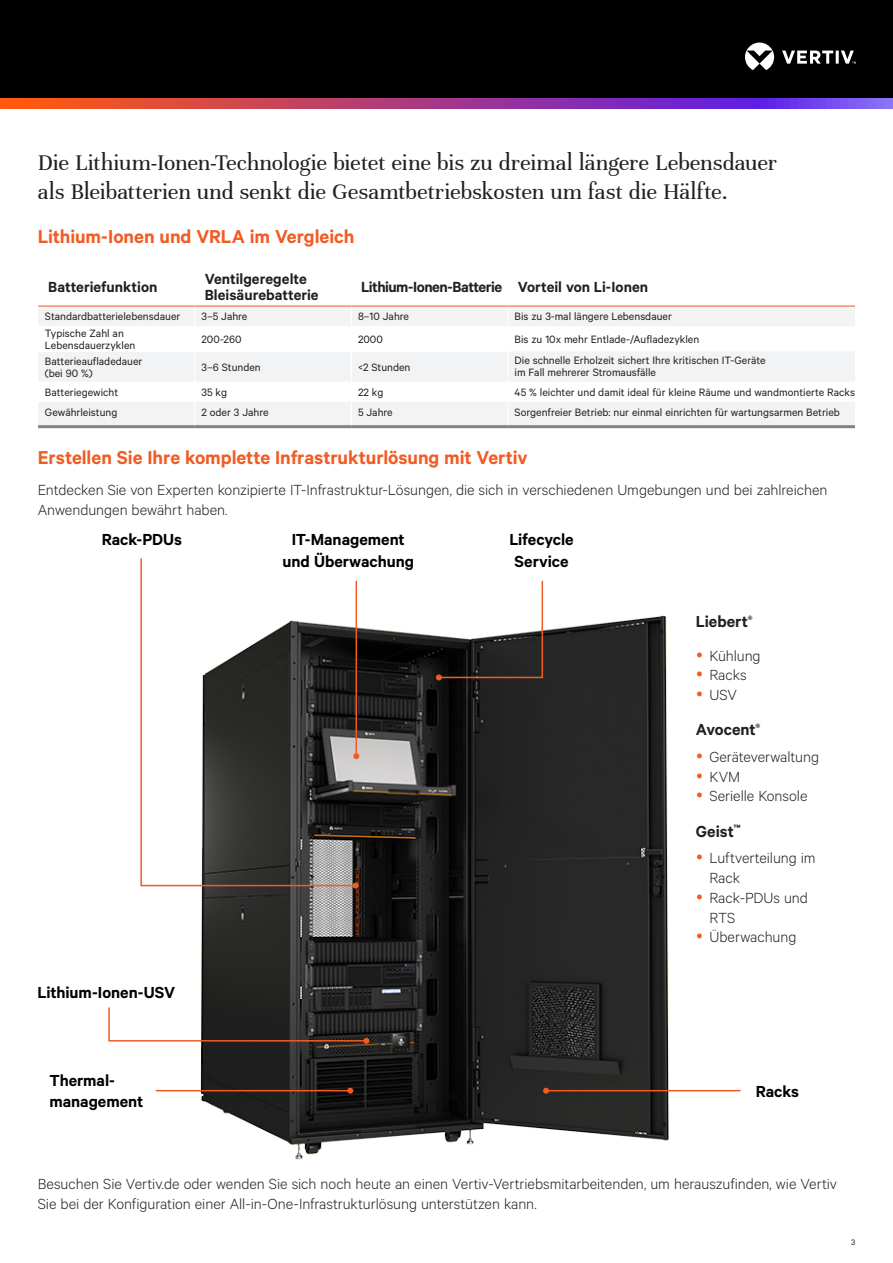
<style>
.page{position:relative;width:893px;height:1263px;background:#fff}
.page>*{position:absolute;margin:0;border:0;box-sizing:border-box;transform-origin:0 0}
.Vertiv_Lead-in{font:24px/28.8px "Unna";letter-spacing:-.01em;color:#231f20}
.Vertiv_Orange_Main_Heading{font:600 21px "Calibre";letter-spacing:-.005em;color:#f15b24}
.Vertiv_Heading{font:600 18px/21.6px "Calibre";color:#000}
.Vertiv_Heading-2{font:600 18px "Calibre";color:#231f20}
.Vertiv_Body_Text{font:300 16.5px/19.8px "Calibre";letter-spacing:-.005em;color:#231f20}
.Gray_Column_Heading{font:600 16.5px/16.5px "Calibre";color:#231f20}
.Gray_Column_Heading-2{font:600 16.5px "Calibre";letter-spacing:-.03em;color:#231f20}
.Table_Body{font:12px/12px "Calibre";color:#231f20}
.t1{font:9px "Calibre";color:#231f20}
</style>
<div class="page">
<div style="left:0;top:0;width:893px;height:108px;background:#000"></div>
<svg style="left:745px;top:43px;width:111px;height:27px"></svg>
<svg style="left:0;top:98px;width:893px;height:11px;background:#a83e89"></svg>
<svg style="left:38px;top:305px;width:817px;height:1px"></svg>
<svg style="left:38px;top:307px;width:817px;height:118px;fill:#f2f3f4"></svg>
<hr style="left:38px;top:326px;width:157px;height:1px;background:#fff">
<hr style="left:195px;top:326px;width:156px;height:1px;background:#fff">
<svg style="left:194px;top:307px;width:1px;height:44px"></svg>
<hr style="left:351px;top:326px;width:157px;height:1px;background:#fff">
<svg style="left:351px;top:307px;width:1px;height:44px"></svg>
<svg style="left:507px;top:307px;width:1px;height:44px"></svg>
<hr style="left:38px;top:351px;width:157px;height:1px;background:#fff">
<hr style="left:195px;top:351px;width:156px;height:1px;background:#fff">
<hr style="left:194px;top:352px;width:1px;height:30px;background:#fff">
<hr style="left:351px;top:351px;width:157px;height:1px;background:#fff">
<hr style="left:351px;top:352px;width:1px;height:30px;background:#fff">
<hr style="left:507px;top:352px;width:1px;height:30px;background:#fff">
<svg style="left:194px;top:382px;width:1px;height:43px"></svg>
<svg style="left:351px;top:382px;width:1px;height:43px"></svg>
<svg style="left:507px;top:382px;width:1px;height:43px"></svg>
<hr style="left:38px;top:306px;width:157px;height:1px;background:#f15b24">
<hr style="left:195px;top:306px;width:156px;height:1px;background:#f15b24">
<hr style="left:351px;top:306px;width:157px;height:1px;background:#f15b24">
<hr style="left:508px;top:306px;width:347px;height:1px;background:#f15b24">
<hr style="left:38px;top:425px;width:157px;height:3px;background:#808285">
<hr style="left:195px;top:425px;width:156px;height:3px;background:#808285">
<hr style="left:351px;top:425px;width:157px;height:3px;background:#808285">
<hr style="left:508px;top:425px;width:347px;height:3px;background:#808285">
<img style="left:201px;top:615px;width:470px;height:545px">
<svg style="left:140px;top:558px;width:217px;height:329px"></svg>
<svg style="left:353px;top:882px;width:6px;height:6px"></svg>
<svg style="left:436px;top:580px;width:108px;height:100px"></svg>
<hr style="left:356px;top:581px;width:1px;height:175px;background:#f15b24">
<svg style="left:353px;top:753px;width:6px;height:6px"></svg>
<hr style="left:156px;top:1090px;width:194px;height:1px;background:#f15b24">
<svg style="left:347px;top:1088px;width:6px;height:6px"></svg>
<hr style="left:546px;top:1090px;width:194px;height:1px;background:#f15b24">
<svg style="left:543px;top:1088px;width:6px;height:6px"></svg>
<svg style="left:108px;top:1006px;width:261px;height:38px"></svg>
<p class="Vertiv_Lead-in" style="left:38px;top:149px;width:741px">Die Lithium-Ionen-Technologie bietet eine bis zu dreimal längere Lebensdauer als Bleibatterien und senkt die Gesamtbetriebskosten um fast die Hälfte.</p>
<p class="Vertiv_Orange_Main_Heading" style="left:38px;top:224px;width:318px">Lithium-Ionen und VRLA im Vergleich</p>
<p class="Gray_Column_Heading" style="left:48px;top:278px;width:111px">Batteriefunktion</p>
<p class="Gray_Column_Heading" style="left:205px;top:270px;width:115px">Ventilgeregelte<br>Bleisäurebatterie</p>
<p class="Gray_Column_Heading-2" style="left:361px;top:277px;width:142px">Lithium-Ionen-Batterie</p>
<p class="Gray_Column_Heading" style="left:518px;top:278px;width:132px">Vorteil von Li-Ionen</p>
<p class="Table_Body" style="left:45px;top:310px;width:137px">Standardbatterielebensdauer</p>
<p class="Table_Body" style="left:201px;top:310px;width:47px">3–5 Jahre</p>
<p class="Table_Body" style="left:358px;top:310px;width:53px">8–10 Jahre</p>
<p class="Table_Body" style="left:515px;top:310px;width:159px">Bis zu 3-mal längere Lebensdauer</p>
<p class="Table_Body" style="left:45px;top:327px;width:92px">Typische Zahl an<br>Lebensdauerzyklen</p>
<p class="Table_Body" style="left:201px;top:333px;width:42px">200-260</p>
<p class="Table_Body" style="left:358px;top:333px;width:26px">2000</p>
<p class="Table_Body" style="left:515px;top:333px;width:186px">Bis zu 10x mehr Entlade-/Aufladezyklen</p>
<p class="Table_Body" style="left:45px;top:355px;width:99px">Batterieaufladedauer (bei 90 %)</p>
<p class="Table_Body" style="left:201px;top:361px;width:61px">3–6 Stunden</p>
<p class="Table_Body" style="left:358px;top:361px;width:54px">&lt;2 Stunden</p>
<p class="Table_Body" style="left:515px;top:354px;width:253px">Die schnelle Erholzeit sichert Ihre kritischen IT-Geräte im Fall mehrerer Stromausfälle</p>
<p class="Table_Body" style="left:45px;top:385px;width:75px">Batteriegewicht</p>
<p class="Table_Body" style="left:201px;top:385px;width:27px">35 kg</p>
<p class="Table_Body" style="left:358px;top:385px;width:27px">22 kg</p>
<p class="Table_Body" style="left:515px;top:385px;width:342px">45 % leichter und damit ideal für kleine Räume und wandmontierte Racks</p>
<p class="Table_Body" style="left:45px;top:406px;width:74px">Gewährleistung</p>
<p class="Table_Body" style="left:201px;top:406px;width:69px">2 oder 3 Jahre</p>
<p class="Table_Body" style="left:358px;top:406px;width:36px">5 Jahre</p>
<p class="Table_Body" style="left:515px;top:406px;width:327px">Sorgenfreier Betrieb: nur einmal einrichten für wartungsarmen Betrieb</p>
<p class="Vertiv_Orange_Main_Heading" style="left:38px;top:445px;width:491px">Erstellen Sie Ihre komplette Infrastrukturlösung mit Vertiv</p>
<p class="Vertiv_Body_Text" style="left:38px;top:479px;width:791px">Entdecken Sie von Experten konzipierte IT-Infrastruktur-Lösungen, die sich in verschiedenen Umgebungen und bei zahlreichen<br>Anwendungen bewährt haben.</p>
<p class="Vertiv_Heading" style="left:102px;top:528px;width:82px">Rack-PDUs</p>
<p class="Vertiv_Heading" style="left:282px;top:528px;width:133px;text-align:center">IT-Management und Überwachung</p>
<p class="Vertiv_Heading" style="left:509px;top:528px;width:66px">Lifecycle<br>Service</p>
<p class="Vertiv_Heading" style="left:38px;top:981px;width:139px">Lithium-Ionen-USV</p>
<p class="Vertiv_Heading" style="left:50px;top:1069px;width:95px">Thermal&shy;management</p>
<p class="Vertiv_Heading-2" style="left:696px;top:611px;width:58px">Liebert<sup>®</sup></p>
<p class="Vertiv_Body_Text" style="left:709px;top:645px;width:53px">Kühlung</p>
<p class="Vertiv_Body_Text" style="left:709px;top:665px;width:39px">Racks</p>
<p class="Vertiv_Body_Text" style="left:709px;top:684px;width:29px">USV</p>
<p class="Vertiv_Heading-2" style="left:696px;top:719px;width:66px">Avocent<sup>®</sup></p>
<p class="Vertiv_Body_Text" style="left:709px;top:746px;width:111px">Geräteverwaltung</p>
<p class="Vertiv_Body_Text" style="left:709px;top:766px;width:32px">KVM</p>
<p class="Vertiv_Body_Text" style="left:709px;top:786px;width:100px">Serielle Konsole</p>
<p class="Vertiv_Heading-2" style="left:696px;top:820px;width:46px">Geist<sup>™</sup></p>
<p class="Vertiv_Body_Text" style="left:709px;top:847px;width:108px">Luftverteilung im<br>Rack</p>
<p class="Vertiv_Body_Text" style="left:709px;top:887px;width:100px">Rack-PDUs und<br>RTS</p>
<p class="Vertiv_Body_Text" style="left:709px;top:926px;width:88px">Überwachung</p>
<p class="Vertiv_Heading" style="left:756px;top:1079px;width:45px">Racks</p>
<p class="Vertiv_Body_Text" style="left:38px;top:1173px;width:801px">Besuchen Sie Vertiv.de oder wenden Sie sich noch heute an einen Vertiv-Vertriebsmitarbeitenden, um herauszufinden, wie Vertiv<br>Sie bei der Konfiguration einer All-in-One-Infrastrukturlösung unterstützen kann.</p>
<p class="t1" style="left:851px;top:1236px;width:6px">3</p>
</div>
